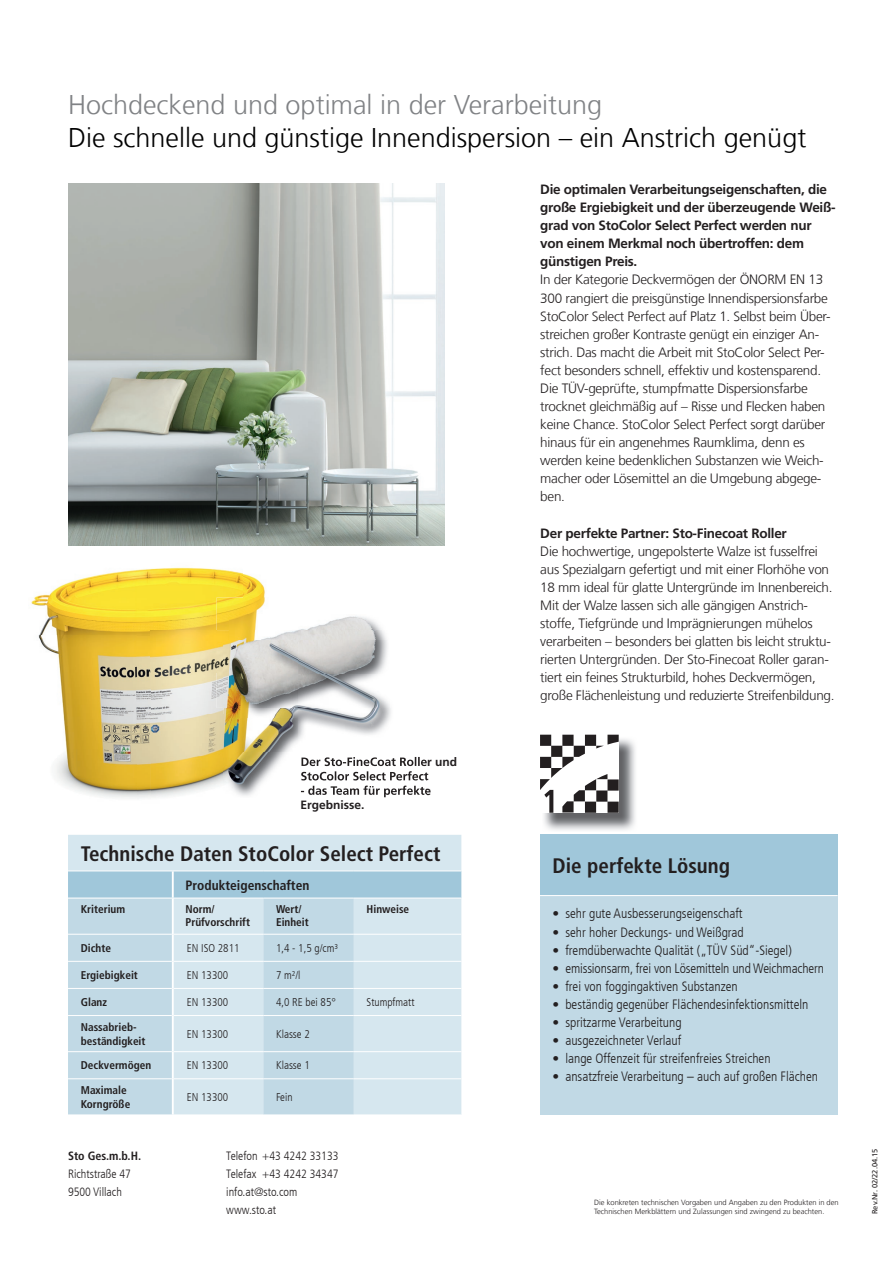
<style>
.page{position:relative;width:893px;height:1263px;background:#fff}
.page>*{position:absolute;margin:0;border:0;box-sizing:border-box;transform-origin:0 0}
.t1{font:300 27px "Sto Frutiger";color:#000}
.t2{font:300 27px "Sto Frutiger";color:#808285}
.t3{font:700 condensed 21px "Sto Frutiger";color:#231f20}
.t4{font:300 13.5px/18.1px "Sto Frutiger";letter-spacing:-.02em;color:#231f20}
.t5{font:300 condensed 13.5px "Sto Frutiger";color:#231f20}
.t6{font:700 13.5px/18.1px "Sto Frutiger";letter-spacing:-.02em;color:#231f20}
.t7{font:700 condensed 13.5px "Sto Frutiger";color:#231f20}
.t8{font:300 condensed 12px/18px "Sto Frutiger";color:#231f20}
.t9{font:700 condensed 12px "Sto Frutiger";color:#231f20}
.t10{font:700 12px "Sto Frutiger";color:#231f20}
.t11{font:700 condensed 11.25px/13.5px "Sto Frutiger";color:#231f20}
.t12{font:300 condensed 11.25px "Sto Frutiger";color:#231f20}
.t13{font:300 7.5px/9px "Sto Frutiger";color:#231f20}
.t14{font:7.5px "Sto Frutiger";color:#231f20}
</style>
<div class="page">
<div style="left:68px;top:835px;width:393px;height:279px;background:#d6e7ef"></div>
<svg style="left:68px;top:871px;width:393px;height:27px;background:#a3c8db"></svg>
<svg style="left:68px;top:899px;width:286px;height:215px;background:#c7dde8"></svg>
<hr style="left:68px;top:934px;width:104px;height:1px;background:#fff">
<hr style="left:174px;top:934px;width:89px;height:1px;background:#fff">
<hr style="left:263px;top:934px;width:91px;height:1px;background:#fff">
<hr style="left:354px;top:934px;width:107px;height:1px;background:#fff">
<hr style="left:68px;top:961px;width:104px;height:1px;background:#fff">
<hr style="left:174px;top:961px;width:89px;height:1px;background:#fff">
<hr style="left:263px;top:961px;width:91px;height:1px;background:#fff">
<hr style="left:354px;top:961px;width:107px;height:1px;background:#fff">
<hr style="left:68px;top:988px;width:104px;height:1px;background:#fff">
<hr style="left:174px;top:988px;width:89px;height:1px;background:#fff">
<hr style="left:263px;top:988px;width:91px;height:1px;background:#fff">
<hr style="left:354px;top:988px;width:107px;height:1px;background:#fff">
<hr style="left:68px;top:1015px;width:104px;height:1px;background:#fff">
<hr style="left:174px;top:1015px;width:89px;height:1px;background:#fff">
<hr style="left:263px;top:1015px;width:91px;height:1px;background:#fff">
<hr style="left:354px;top:1015px;width:107px;height:1px;background:#fff">
<hr style="left:68px;top:1051px;width:104px;height:1px;background:#fff">
<hr style="left:174px;top:1051px;width:89px;height:1px;background:#fff">
<hr style="left:263px;top:1051px;width:91px;height:1px;background:#fff">
<hr style="left:354px;top:1051px;width:107px;height:1px;background:#fff">
<hr style="left:68px;top:1078px;width:104px;height:1px;background:#fff">
<hr style="left:174px;top:1078px;width:89px;height:1px;background:#fff">
<hr style="left:263px;top:1078px;width:91px;height:1px;background:#fff">
<hr style="left:354px;top:1078px;width:107px;height:1px;background:#fff">
<hr style="left:172px;top:871px;width:2px;height:27px;background:#fff">
<hr style="left:172px;top:898px;width:2px;height:36px;background:#fff">
<hr style="left:172px;top:934px;width:2px;height:27px;background:#fff">
<hr style="left:172px;top:961px;width:2px;height:27px;background:#fff">
<hr style="left:172px;top:988px;width:2px;height:27px;background:#fff">
<hr style="left:172px;top:1015px;width:2px;height:37px;background:#fff">
<hr style="left:172px;top:1052px;width:2px;height:27px;background:#fff">
<hr style="left:172px;top:1079px;width:2px;height:35px;background:#fff">
<hr style="left:68px;top:870px;width:105px;height:1px;background:#fff">
<hr style="left:173px;top:870px;width:90px;height:1px;background:#fff">
<hr style="left:263px;top:870px;width:91px;height:1px;background:#fff">
<hr style="left:354px;top:870px;width:107px;height:1px;background:#fff">
<hr style="left:68px;top:898px;width:105px;height:1px;background:#fff">
<hr style="left:173px;top:898px;width:90px;height:1px;background:#fff">
<hr style="left:263px;top:898px;width:91px;height:1px;background:#fff">
<hr style="left:354px;top:898px;width:107px;height:1px;background:#fff">
<div style="left:540px;top:834px;width:297px;height:61px;background:#a0c7da"></div>
<div style="left:540px;top:895px;width:297px;height:219px;background:#c1d9e5"></div>
<hr style="left:540px;top:895px;width:297px;height:1px;background:#fff">
<img style="left:544px;top:739px;width:91px;height:91px">
<svg style="left:540px;top:735px;width:79px;height:78px"></svg>
<img style="left:31px;top:545px;width:213px;height:91px">
<img style="left:244px;top:545px;width:54px;height:52px">
<img style="left:38px;top:636px;width:113px;height:163px">
<img style="left:68px;top:184px;width:376px;height:361px">
<img style="left:217px;top:597px;width:48px;height:33px">
<img style="left:229px;top:614px;width:158px;height:27px">
<img style="left:394px;top:756px;width:31px;height:30px">
<img style="left:393px;top:757px;width:33px;height:9px">
<img style="left:393px;top:771px;width:33px;height:9px">
<img style="left:393px;top:786px;width:33px;height:9px">
<img style="left:151px;top:630px;width:66px;height:42px">
<img style="left:151px;top:672px;width:73px;height:84px">
<img style="left:151px;top:756px;width:73px;height:42px">
<img style="left:217px;top:630px;width:12px;height:78px">
<img style="left:298px;top:718px;width:47px;height:68px">
<img style="left:345px;top:708px;width:47px;height:90px">
<img style="left:301px;top:757px;width:92px;height:9px">
<img style="left:301px;top:771px;width:92px;height:9px">
<img style="left:301px;top:786px;width:92px;height:11px">
<img style="left:224px;top:708px;width:74px;height:88px">
<img style="left:229px;top:708px;width:160px;height:10px">
<img style="left:224px;top:641px;width:166px;height:67px">
<h1 class="t2" style="left:68px;top:89px;width:536px">Hochdeckend und optimal in der Verarbeitung</h1>
<h1 class="t1" style="left:68px;top:122px;width:740px">Die schnelle und günstige Innendispersion – ein Anstrich genügt</h1>
<p class="t6" style="left:540px;top:180px;width:297px">Die optimalen Verarbeitungseigenschaften, die große Ergiebigkeit und der überzeugende Weiß&shy;grad von StoColor Select Perfect werden nur von einem Merkmal noch übertroffen: dem günstigen Preis.</p>
<p class="t4" style="left:540px;top:271px;width:292px">In der Kategorie Deckvermögen der ÖNORM EN 13<br>300 rangiert die preisgünstige Innendispersionsfarbe StoColor Select Perfect auf Platz 1. Selbst beim Über&shy;streichen großer Kontraste genügt ein einziger An&shy;strich. Das macht die Arbeit mit StoColor Select Per&shy;fect besonders schnell, effektiv und kostensparend.<br>Die TÜV-geprüfte, stumpfmatte Dispersionsfarbe trocknet gleichmäßig auf – Risse und Flecken haben keine Chance. StoColor Select Perfect sorgt darüber hinaus für ein angenehmes Raumklima, denn es werden keine bedenklichen Substanzen wie Weich&shy;macher oder Lösemittel an die Umgebung abgege&shy;ben.</p>
<p class="t6" style="left:540px;top:524px;width:248px">Der perfekte Partner: Sto-Finecoat Roller</p>
<p class="t4" style="left:540px;top:542px;width:296px">Die hochwertige, ungepolsterte Walze ist fusselfrei aus Spezialgarn gefertigt und mit einer Florhöhe von 18 mm ideal für glatte Untergründe im Innenbereich.<br>Mit der Walze lassen sich alle gängigen Anstrich&shy;stoffe, Tiefgründe und Imprägnierungen mühelos verarbeiten – besonders bei glatten bis leicht struktu&shy;rierten Untergründen. Der Sto-Finecoat Roller garan&shy;tiert ein feines Strukturbild, hohes Deckvermögen, große Flächenleistung und reduzierte Streifenbildung.</p>
<p class="t10" style="left:301px;top:798px;width:66px">Ergebnisse.</p>
<h2 class="t3" style="left:81px;top:841px;width:361px">Technische Daten StoColor Select Perfect</h2>
<p class="t7" style="left:186px;top:877px;width:125px">Produkteigenschaften</p>
<p class="t11" style="left:81px;top:902px;width:46px">Kriterium</p>
<p class="t11" style="left:186px;top:902px;width:66px">Norm/<br>Prüfvorschrift</p>
<p class="t11" style="left:276px;top:902px;width:34px">Wert/<br>Einheit</p>
<p class="t11" style="left:367px;top:902px;width:44px">Hinweise</p>
<p class="t11" style="left:81px;top:941px;width:32px">Dichte</p>
<p class="t12" style="left:187px;top:942px;width:54px">EN ISO 2811</p>
<p class="t12" style="left:276px;top:942px;width:63px">1,4 - 1,5 g/cm³</p>
<p class="t11" style="left:81px;top:968px;width:59px">Ergiebigkeit</p>
<p class="t12" style="left:187px;top:969px;width:43px">EN 13300</p>
<p class="t12" style="left:276px;top:969px;width:26px">7 m²/l</p>
<p class="t11" style="left:81px;top:995px;width:28px">Glanz</p>
<p class="t12" style="left:187px;top:996px;width:43px">EN 13300</p>
<p class="t12" style="left:276px;top:996px;width:61px">4,0 RE bei 85°</p>
<p class="t12" style="left:367px;top:996px;width:49px">Stumpfmatt</p>
<p class="t11" style="left:81px;top:1020px;width:66px">Nassabrieb&shy;beständigkeit</p>
<p class="t12" style="left:187px;top:1027px;width:43px">EN 13300</p>
<p class="t12" style="left:276px;top:1027px;width:35px">Klasse 2</p>
<p class="t11" style="left:81px;top:1059px;width:72px">Deckvermögen</p>
<p class="t12" style="left:187px;top:1059px;width:43px">EN 13300</p>
<p class="t12" style="left:276px;top:1059px;width:35px">Klasse 1</p>
<p class="t11" style="left:81px;top:1084px;width:51px">Maximale<br>Korngröße</p>
<p class="t12" style="left:187px;top:1091px;width:43px">EN 13300</p>
<p class="t12" style="left:276px;top:1091px;width:18px">Fein</p>
<p class="t9" style="left:68px;top:1148px;width:75px">Sto Ges.m.b.H.</p>
<p class="t8" style="left:68px;top:1165px;width:64px">Richtstraße 47<br>9500 Villach</p>
<p class="t8" style="left:226px;top:1147px;width:114px">Telefon +43 4242 33133<br>Telefax +43 4242 34347 info.at@sto.com www.sto.at</p>
<h2 class="t3" style="left:553px;top:853px;width:179px">Die perfekte Lösung</h2>
<p class="t5" style="left:553px;top:906px;width:192px">• sehr gute Ausbesserungseigenschaft</p>
<p class="t5" style="left:553px;top:924px;width:193px">• sehr hoher Deckungs- und Weißgrad</p>
<p class="t5" style="left:553px;top:942px;width:241px">• fremdüberwachte Qualität („TÜV Süd“-Siegel)</p>
<p class="t5" style="left:553px;top:960px;width:273px">• emissionsarm, frei von Lösemitteln und Weichmachern</p>
<p class="t5" style="left:553px;top:978px;width:187px">• frei von foggingaktiven Substanzen</p>
<p class="t5" style="left:553px;top:996px;width:257px">• beständig gegenüber Flächendesinfektionsmitteln</p>
<p class="t5" style="left:553px;top:1014px;width:131px">• spritzarme Verarbeitung</p>
<p class="t5" style="left:553px;top:1032px;width:130px">• ausgezeichneter Verlauf</p>
<p class="t5" style="left:553px;top:1051px;width:220px">• lange Offenzeit für streifenfreies Streichen</p>
<p class="t5" style="left:553px;top:1069px;width:267px">• ansatzfreie Verarbeitung – auch auf großen Flächen</p>
<p class="t13" style="left:594px;top:1198px;width:246px">Die konkreten technischen Vorgaben und Angaben zu den Produkten in den<br>Technischen Merkblättern und Zulassungen sind zwingend zu beachten.</p>
<p class="t14" style="left:870px;top:1214px;width:67px;rotate:-90deg">Rev.Nr. 02/22.04.15</p>
</div>
